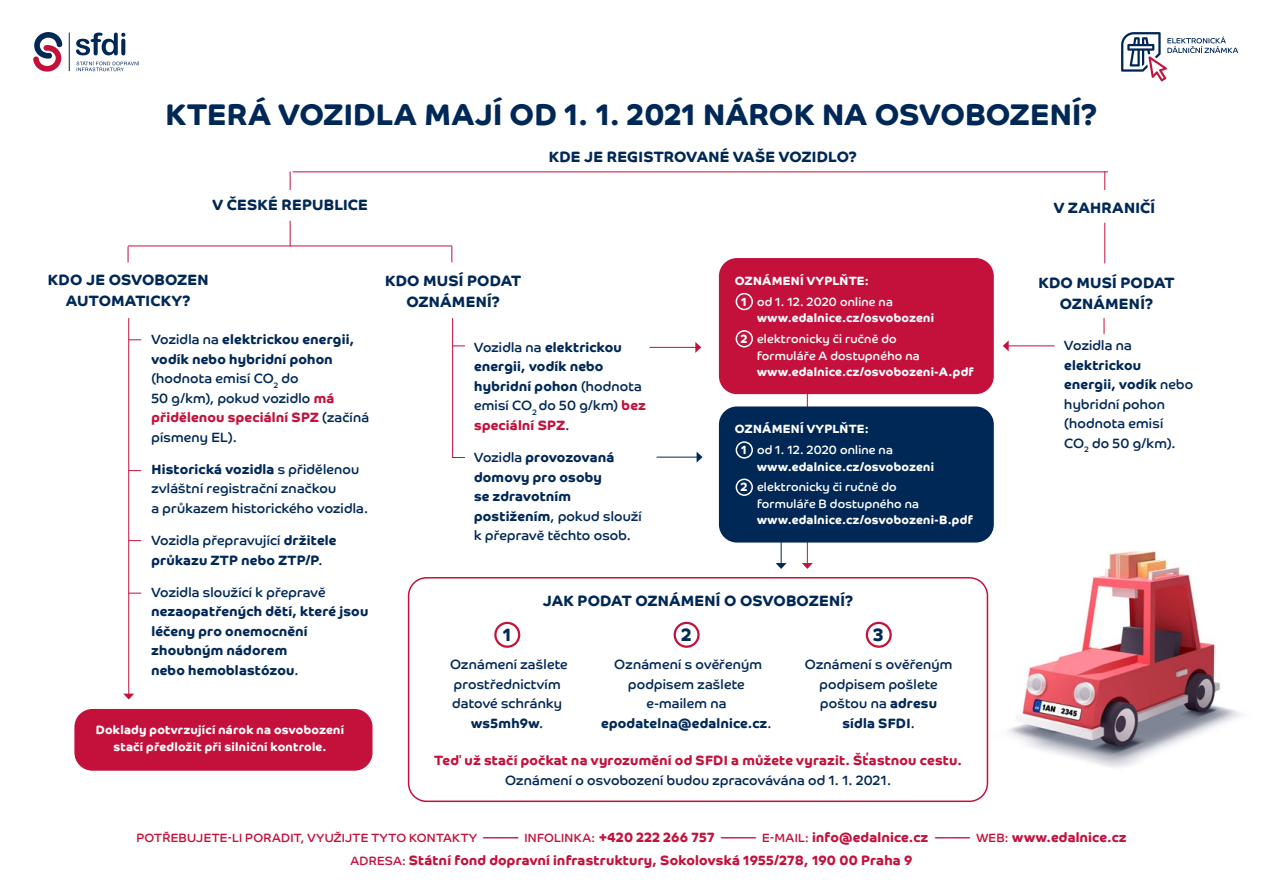
<style>
.page{position:relative;width:1263px;height:893px;background:#fff}
.page>*{position:absolute;margin:0;border:0;box-sizing:border-box;transform-origin:0 0}
.t1{font:700 30px "Co Headline";letter-spacing:.005em;color:#002856}
.t2{font:700 18px "Co Headline";color:#002856}
.t3{font:700 15px/21px "Co Headline";letter-spacing:.015em;color:#002856;text-align:center}
.t4{font:13.5px/19.5px "Co Headline";letter-spacing:.015em;color:#002856}
.t5{font:700 13.5px/19.5px "Co Headline";letter-spacing:.015em;color:#002856}
.t6{font:700 13.5px "Co Headline";letter-spacing:.015em;color:#c3113c}
.t7{font:700 12px/20.7px "Co Headline";letter-spacing:.02em;color:#fff}
.t8{font:12px "Co Headline";letter-spacing:.02em;color:#c3113c}
.t9{font:12px/20.7px "Co Headline";letter-spacing:.02em;color:#fff}
.s1{font-weight:700}
.s2{font-weight:400}
.s3{font-weight:700;color:#c3113c}
.s4{color:#c3113c}
.s5{font-weight:700;font-size:13.5px}
.s6{font-weight:400;font-size:12px}
</style>
<div class="page">
<svg style="left:33px;top:32px;width:29px;height:40px"></svg>
<hr style="left:69px;top:33px;width:1px;height:38px;background:#002856">
<svg style="left:76px;top:61px;width:63px;height:10px"></svg>
<svg style="left:76px;top:33px;width:49px;height:22px"></svg>
<svg style="left:1121px;top:32px;width:117px;height:49px"></svg>
<hr style="left:293px;top:171px;width:815px;height:1px;background:#c3113c">
<svg style="left:129px;top:339px;width:12px;height:1px"></svg>
<svg style="left:129px;top:470px;width:12px;height:1px"></svg>
<svg style="left:129px;top:540px;width:12px;height:1px"></svg>
<svg style="left:129px;top:593px;width:12px;height:1px"></svg>
<svg style="left:453px;top:345px;width:12px;height:1px"></svg>
<hr style="left:649px;top:347px;width:47px;height:1px;background:#c3113c">
<svg style="left:695px;top:342px;width:6px;height:11px"></svg>
<hr style="left:1008px;top:345px;width:46px;height:1px;background:#c3113c">
<svg style="left:1003px;top:340px;width:6px;height:11px"></svg>
<svg style="left:453px;top:457px;width:12px;height:1px"></svg>
<hr style="left:657px;top:457px;width:40px;height:1px;background:#002856">
<svg style="left:697px;top:452px;width:5px;height:10px"></svg>
<hr style="left:128px;top:318px;width:1px;height:376px;background:#c3113c">
<svg style="left:123px;top:694px;width:11px;height:5px"></svg>
<hr style="left:1104px;top:223px;width:1px;height:40px;background:#c3113c">
<svg style="left:290px;top:221px;width:1px;height:25px"></svg>
<svg style="left:451px;top:247px;width:1px;height:15px"></svg>
<svg style="left:128px;top:247px;width:1px;height:15px"></svg>
<svg style="left:290px;top:171px;width:1px;height:19px"></svg>
<svg style="left:1104px;top:171px;width:1px;height:19px"></svg>
<hr style="left:128px;top:246px;width:324px;height:1px;background:#c3113c">
<hr style="left:452px;top:318px;width:1px;height:140px;background:#c3113c">
<svg style="left:1104px;top:318px;width:1px;height:16px"></svg>
<hr style="left:807px;top:341px;width:1px;height:223px;background:#c3113c">
<svg style="left:802px;top:563px;width:11px;height:6px"></svg>
<hr style="left:781px;top:421px;width:1px;height:143px;background:#002856">
<svg style="left:776px;top:563px;width:11px;height:6px"></svg>
<div style="left:74px;top:709px;width:298px;height:62px;background:#c3113c;border-radius:18px"></div>
<img style="left:974px;top:529px;width:268px;height:265px">
<div style="left:719px;top:258px;width:275px;height:136px;background:#c3113c;border-radius:18px"></div>
<div style="left:736px;top:293px;width:17px;height:17px;border:2px solid #fff;border-radius:50%"></div>
<div style="left:736px;top:330px;width:17px;height:17px;border:2px solid #fff;border-radius:50%"></div>
<div style="left:719px;top:406px;width:275px;height:137px;background:#002856;border-radius:18px"></div>
<div style="left:736px;top:441px;width:17px;height:18px;border:2px solid #fff;border-radius:50%"></div>
<div style="left:736px;top:479px;width:17px;height:17px;border:2px solid #fff;border-radius:50%"></div>
<div style="left:408px;top:577px;width:580px;height:225px;border:2px solid #c3113c;border-radius:18px"></div>
<div style="left:494px;top:622px;width:26px;height:26px;border:2px solid #c3113c;border-radius:50%"></div>
<div style="left:674px;top:622px;width:26px;height:26px;border:2px solid #c3113c;border-radius:50%"></div>
<div style="left:866px;top:622px;width:26px;height:26px;border:2px solid #c3113c;border-radius:50%"></div>
<h1 class="t1" style="left:166px;top:97px;width:933px">KTERÁ VOZIDLA MAJÍ OD 1. 1. 2021 NÁROK NA OSVOBOZENÍ?</h1>
<p class="t3" style="left:212px;top:194px;width:157px">V ČESKÉ REPUBLICE</p>
<p class="t3" style="left:549px;top:147px;width:310px">KDE JE REGISTROVANÉ VAŠE VOZIDLO?</p>
<p class="t3" style="left:1054px;top:198px;width:103px">V ZAHRANIČÍ</p>
<p class="t3" style="left:48px;top:270px;width:162px">KDO JE OSVOBOZEN<br>AUTOMATICKY?</p>
<p class="t3" style="left:385px;top:270px;width:138px">KDO MUSÍ PODAT<br>OZNÁMENÍ?</p>
<p class="t3" style="left:1038px;top:273px;width:138px">KDO MUSÍ PODAT<br>OZNÁMENÍ?</p>
<p class="t9" style="left:741px;top:271px;width:153px;text-indent:-6px"><span class="s1">OZNÁMENÍ VYPLŇTE:<br>1</span> od 1. 12. 2020 online na</p>
<p class="t7" style="left:741px;top:308px;width:195px;text-indent:16px">www.edalnice.cz/osvobozeni<br>2 <span class="s2">elektronicky či ručně do</span></p>
<p class="t9" style="left:757px;top:345px;width:164px">formuláře A dostupného na</p>
<p class="t7" style="left:757px;top:362px;width:218px">www.edalnice.cz/osvobozeni-A.pdf</p>
<p class="t4" style="left:151px;top:330px;width:219px">Vozidla na <span class="s1">elektrickou energii, vodík nebo hybridní pohon </span>(hodnota emisí CO<sub>2</sub> do<br>50 g/km), pokud vozidlo <span class="s3">má přidělenou speciální SPZ</span> (začíná písmeny EL).</p>
<p class="t4" style="left:151px;top:459px;width:218px"><span class="s1">Historická vozidla</span> s přidělenou zvláštní registrační značkou<br>a průkazem historického vozidla.</p>
<p class="t5" style="left:151px;top:531px;width:187px"><span class="s2">Vozidla přepravující</span> držitele průkazu ZTP nebo ZTP/P<span class="s2">.</span></p>
<p class="t4" style="left:151px;top:582px;width:176px">Vozidla sloužící k přepravě</p>
<p class="t5" style="left:151px;top:602px;width:218px">nezaopatřených dětí, které jsou léčeny pro onemocnění zhoubným nádorem<br>nebo hemoblastózou<span class="s2">.</span></p>
<p class="t4" style="left:1064px;top:336px;width:69px">Vozidla na</p>
<p class="t4" style="left:1064px;top:355px;width:130px"><span class="s1">elektrickou energii, vodík</span> nebo hybridní pohon (hodnota emisí<br>CO<sub>2</sub> do 50 g/km).</p>
<p class="t5" style="left:474px;top:337px;width:173px"><span class="s2">Vozidla na</span> elektrickou energii, vodík nebo hybridní pohon <span class="s2">(hodnota emisí CO</span><sub>2</sub> <span class="s2">do 50 g/km)</span> <span class="s4">bez speciální SPZ</span><span class="s2">.</span></p>
<p class="t5" style="left:474px;top:448px;width:169px"><span class="s2">Vozidla</span> provozovaná domovy pro osoby<br>se zdravotním postižením<span class="s2">, pokud slouží k přepravě těchto osob.</span></p>
<p class="t9" style="left:741px;top:419px;width:153px;text-indent:-6px"><span class="s1">OZNÁMENÍ VYPLŇTE:<br>1</span> od 1. 12. 2020 online na</p>
<p class="t7" style="left:741px;top:456px;width:195px;text-indent:16px">www.edalnice.cz/osvobozeni<br>2 <span class="s2">elektronicky či ručně do</span></p>
<p class="t9" style="left:757px;top:493px;width:164px">formuláře B dostupného na</p>
<p class="t7" style="left:757px;top:510px;width:217px">www.edalnice.cz/osvobozeni-B.pdf</p>
<p class="t3" style="left:543px;top:591px;width:312px">JAK PODAT OZNÁMENÍ O OSVOBOZENÍ?</p>
<h2 class="t2" style="left:503px;top:624px;width:10px">1</h2>
<h2 class="t2" style="left:681px;top:624px;width:12px">2</h2>
<h2 class="t2" style="left:873px;top:624px;width:12px">3</h2>
<p class="t4" style="left:450px;top:655px;width:119px;text-align:center">Oznámení zašlete prostřednictvím datové schránky <span class="s1">ws5mh9w</span>.</p>
<p class="t4" style="left:601px;top:655px;width:172px;text-align:center">Oznámení s ověřeným podpisem zašlete e-mailem na <span class="s1">epodatelna@edalnice.cz</span>.</p>
<p class="t4" style="left:805px;top:655px;width:149px;text-align:center">Oznámení s ověřeným podpisem pošlete poštou na <span class="s1">adresu sídla SFDI</span>.</p>
<p class="t7" style="left:96px;top:722px;width:250px;line-height:16.5px;text-align:center">Doklady potvrzující nárok na osvobození stačí předložit při silniční kontrole.</p>
<p class="t6" style="left:434px;top:752px;width:529px">Teď už stačí počkat na vyrozumění od SFDI a můžete vyrazit. Šťastnou cestu.</p>
<p class="t4" style="left:505px;top:770px;width:388px">Oznámení o osvobození budou zpracovávána od 1. 1. 2021.</p>
<p class="t8" style="left:136px;top:831px;width:992px">POTŘEBUJETE-LI PORADIT, VYUŽIJTE TYTO KONTAKTY ——— INFOLINKA: <span class="s5">+420 222 266 757</span> ——— E-MAIL: <span class="s5">info@edalnice.cz</span> ——— WEB: <span class="s5">www.edalnice.cz</span></p>
<p class="t6" style="left:350px;top:852px;width:563px"><span class="s6">ADRESA:</span> Státní fond dopravní infrastruktury, Sokolovská 1955/278, 190 00 Praha 9</p>
</div>
